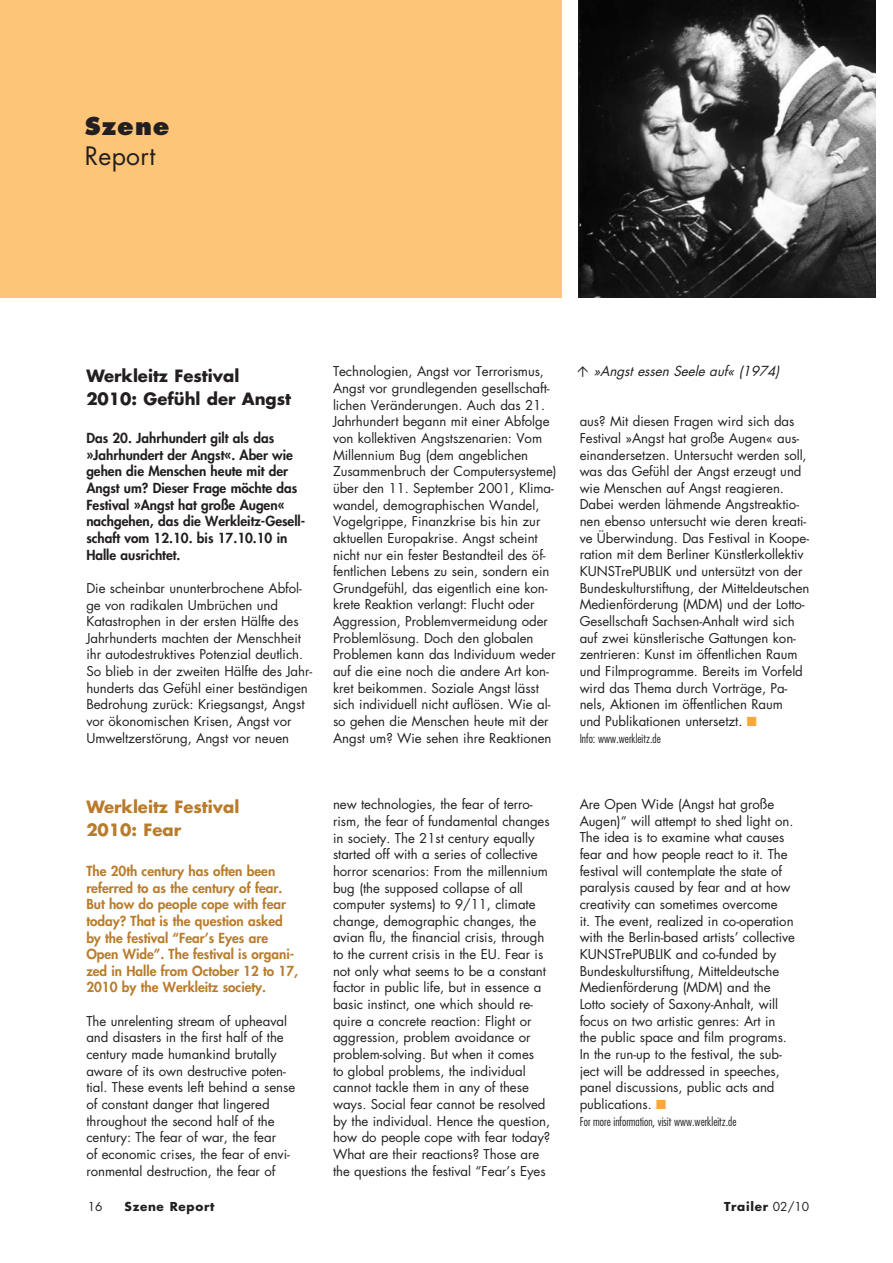
<style>
.page{position:relative;width:893px;height:1263px;background:#fff}
.page>*{position:absolute;margin:0;border:0;box-sizing:border-box;transform-origin:0 0}
.t1{font:24.75px "Futura LT";letter-spacing:.01em;color:#231f20}
.t2{font:800 24px "Futura LT";letter-spacing:.04em;color:#231f20}
.t3{font:700 16.5px/22.5px "Futura LT";color:#231f20}
.t4{font:700 16.5px/22.5px "Futura LT";color:#b97c2c}
.t5{font:800 13.5px/16.6px "Futura";color:#b97c2c}
.t6{font:800 13.5px/16.6px "Futura";color:#231f20}
.t7{font:italic 13.5px "Futura LT";color:#231f20}
.t8{font:13.2px/16.6px "Futura LT";letter-spacing:-.005em;color:#231f20}
.t9{font:300 condensed 12px "Futura";color:#231f20}
.t10{font:700 12px "Futura LT";letter-spacing:.055em;color:#231f20}
.t11{font:12px "Futura LT";color:#231f20}
.s1{color:#faa63f}
.s2{font-weight:400}
</style>
<div class="page">
<div style="left:0;top:0;width:561px;height:298px;background:#fdc578"></div>
<img style="left:578px;top:0;width:298px;height:298px">
<h2 class="t2" style="left:85px;top:115px;width:86px">Szene</h2>
<h1 class="t1" style="left:85px;top:144px;width:72px">Report</h1>
<p class="t3" style="left:86px;top:366px;width:206px">Werkleitz Festival<br>2010: Gefühl der Angst</p>
<p class="t6" style="left:86px;top:431px;width:220px">Das 20. Jahrhundert gilt als das »Jahrhundert der Angst«. Aber wie gehen die Menschen heute mit der<br>Angst um? Dieser Frage möchte das<br>Festival »Angst hat große Augen« nachgehen, das die Werkleitz-Gesell&shy;schaft vom 12.10. bis 17.10.10 in<br>Halle ausrichtet.</p>
<p class="t8" style="left:86px;top:581px;width:227px">Die scheinbar ununterbrochene Abfol&shy;ge von radikalen Umbrüchen und Katastrophen in der ersten Hälfte des Jahrhunderts machten der Menschheit ihr autodestruktives Potenzial deutlich.<br>So blieb in der zweiten Hälfte des Jahr&shy;hunderts das Gefühl einer beständigen Bedrohung zurück: Kriegsangst, Angst vor ökonomischen Krisen, Angst vor Umweltzerstörung, Angst vor neuen</p>
<p class="t8" style="left:333px;top:364px;width:225px">Technologien, Angst vor Terrorismus, Angst vor grundlegenden gesellschaft&shy;lichen Veränderungen. Auch das 21.<br>Jahrhundert begann mit einer Abfolge von kollektiven Angstszenarien: Vom Millennium Bug (dem angeblichen Zusammenbruch der Computersysteme) über den 11. September 2001, Klima&shy;wandel, demographischen Wandel, Vogelgrippe, Finanzkrise bis hin zur aktuellen Europakrise. Angst scheint nicht nur ein fester Bestandteil des öf&shy;fentlichen Lebens zu sein, sondern ein Grundgefühl, das eigentlich eine kon&shy;krete Reaktion verlangt: Flucht oder Aggression, Problemvermeidung oder Problemlösung. Doch den globalen Problemen kann das Individuum weder auf die eine noch die andere Art kon&shy;kret beikommen. Soziale Angst lässt sich individuell nicht auflösen. Wie al&shy;so gehen die Menschen heute mit der Angst um? Wie sehen ihre Reaktionen</p>
<p class="t7" style="left:593px;top:365px;width:190px">»Angst essen Seele auf« (1974)</p>
<p class="t8" style="left:580px;top:414px;width:231px">aus? Mit diesen Fragen wird sich das Festival »Angst hat große Augen« aus&shy;einandersetzen. Untersucht werden soll, was das Gefühl der Angst erzeugt und wie Menschen auf Angst reagieren.<br>Dabei werden lähmende Angstreaktio&shy;nen ebenso untersucht wie deren kreati&shy;ve Überwindung. Das Festival in Koope&shy;ration mit dem Berliner Künstlerkollektiv KUNSTrePUBLIK und untersützt von der Bundeskulturstiftung, der Mitteldeutschen Medienförderung (MDM) und der Lotto-Gesellschaft Sachsen-Anhalt wird sich auf zwei künstlerische Gattungen kon&shy;zentrieren: Kunst im öffentlichen Raum und Filmprogramme. Bereits im Vorfeld wird das Thema durch Vorträge, Pa&shy;nels, Aktionen im öffentlichen Raum<br>und Publikationen untersetzt. <span class="s1">■</span></p>
<p class="t9" style="left:580px;top:733px;width:83px">Info: www.werkleitz.de</p>
<p class="t4" style="left:86px;top:797px;width:154px">Werkleitz Festival<br>2010: Fear</p>
<p class="t5" style="left:86px;top:864px;width:213px">The 20th century has often been referred to as the century of fear.<br>But how do people cope with fear today? That is the question asked by the festival “Fear’s Eyes are<br>Open Wide”. The festival is organi&shy;zed in Halle from October 12 to 17,<br>2010 by the Werkleitz society.</p>
<p class="t8" style="left:86px;top:1014px;width:210px">The unrelenting stream of upheaval and disasters in the first half of the century made humankind brutally aware of its own destructive poten&shy;tial. These events left behind a sense of constant danger that lingered throughout the second half of the century: The fear of war, the fear<br>of economic crises, the fear of envi&shy;ronmental destruction, the fear of</p>
<p class="t8" style="left:333px;top:797px;width:219px">new technologies, the fear of terro&shy;rism, the fear of fundamental changes in society. The 21st century equally started off with a series of collective horror scenarios: From the millennium bug (the supposed collapse of all computer systems) to 9/11, climate change, demographic changes, the avian flu, the financial crisis, through to the current crisis in the EU. Fear is not only what seems to be a constant factor in public life, but in essence a basic instinct, one which should re&shy;quire a concrete reaction: Flight or aggression, problem avoidance or problem-solving. But when it comes<br>to global problems, the individual cannot tackle them in any of these ways. Social fear cannot be resolved by the individual. Hence the question, how do people cope with fear today?<br>What are their reactions? Those are the questions the festival “Fear’s Eyes</p>
<p class="t8" style="left:580px;top:797px;width:217px">Are Open Wide (Angst hat große Augen)“ will attempt to shed light on.<br>The idea is to examine what causes fear and how people react to it. The festival will contemplate the state of paralysis caused by fear and at how creativity can sometimes overcome<br>it. The event, realized in co-operation with the Berlin-based artists’ collective KUNSTrePUBLIK and co-funded by Bundeskulturstiftung, Mitteldeutsche Medienförderung (MDM) and the Lotto society of Saxony-Anhalt, will focus on two artistic genres: Art in the public space and film programs.<br>In the run-up to the festival, the sub&shy;ject will be addressed in speeches, panel discussions, public acts and publications. <span class="s1">■</span></p>
<p class="t9" style="left:580px;top:1116px;width:158px">For more information, visit www.werkleitz.de</p>
<p class="t11" style="left:88px;top:1201px;width:16px">16</p>
<p class="t10" style="left:125px;top:1201px;width:91px">Szene Report</p>
<p class="t10" style="left:724px;top:1201px;width:87px">Trailer <span class="s2">02/10</span></p>
</div>
